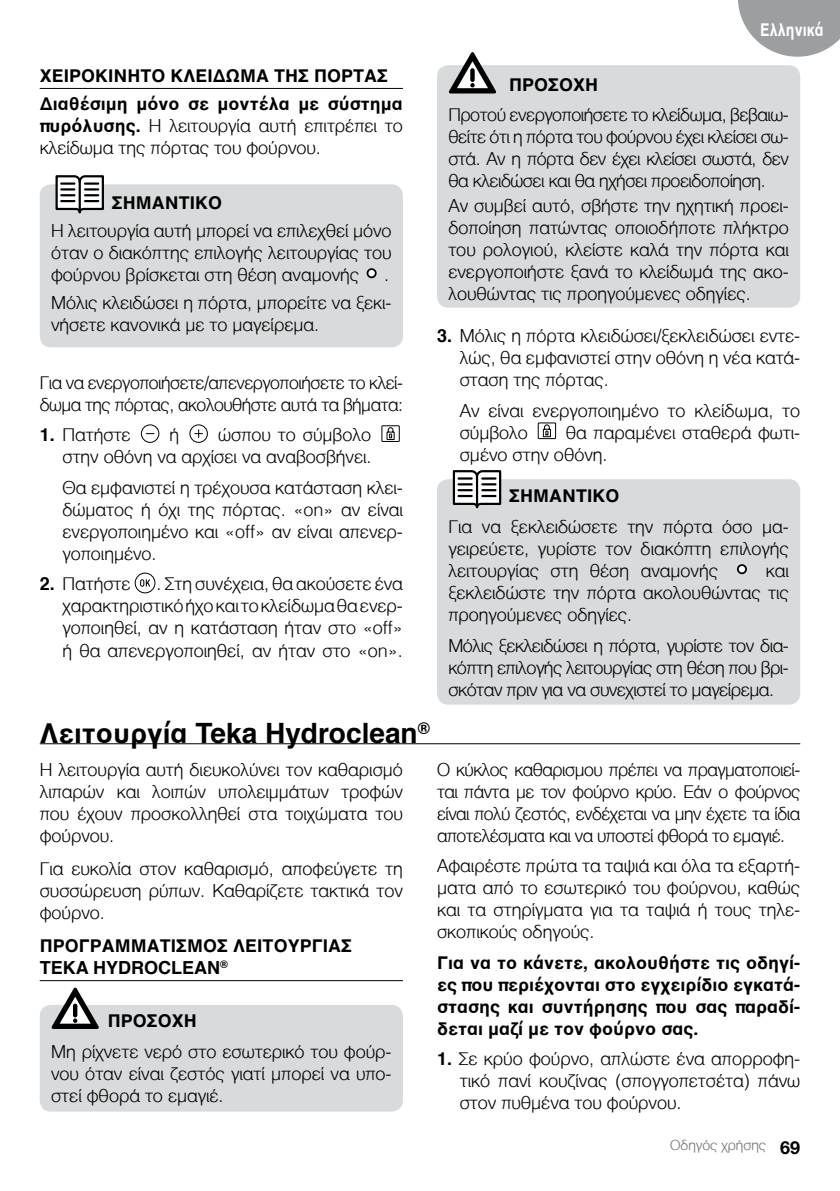
<style>
.page{position:relative;width:840px;height:1191px;background:#fff}
.page>*{position:absolute;margin:0;border:0;box-sizing:border-box;transform-origin:0 0}
.t1{font:700 28px "Helvetica";color:#000}
.t2{font:300 18px/22px "Helvetica";color:#000;text-align:justify}
.t3{font:700 18px/22px "Helvetica";color:#000}
.t4{font:300 18px/22px "Helvetica";letter-spacing:-.025em;color:#000}
.t5{font:700 18px "Helvetica";color:#fff;scale:.8 1}
.t6{font:300 14px "Helvetica";color:#707172}
.s1{font-weight:700}
.s2{font-family:"Helvetica Neue";font-weight:700;font-size:18px;color:#000}
</style>
<div class="page">
<svg style="left:738px;top:0;width:101px;height:57px"></svg>
<div style="left:437px;top:65px;width:362px;height:243px;background:#d9dadb;border-radius:11px"></div>
<svg style="left:449px;top:52px;width:47px;height:41px"></svg>
<div style="left:437px;top:479px;width:362px;height:225px;background:#d9dadb;border-radius:11px"></div>
<svg style="left:452px;top:470px;width:50px;height:39px"></svg>
<hr style="left:475px;top:476px;width:3px;height:31px;background:#000">
<div style="left:40px;top:184px;width:363px;height:163px;background:#d9dadb;border-radius:11px"></div>
<svg style="left:54px;top:175px;width:51px;height:39px"></svg>
<hr style="left:79px;top:182px;width:2px;height:30px;background:#000">
<div style="left:40px;top:1005px;width:363px;height:106px;background:#d9dadb;border-radius:11px"></div>
<svg style="left:51px;top:987px;width:48px;height:42px"></svg>
<hr style="left:40px;top:88px;width:363px;height:1px;background:#000">
<div style="left:366px;top:268px;width:10px;height:10px;background:#fff;border:2px solid #000;border-radius:50%"></div>
<div style="left:141px;top:424px;width:18px;height:19px;border:1px solid #000;border-radius:50%"></div>
<div style="left:189px;top:424px;width:19px;height:19px;border:1px solid #000;border-radius:50%"></div>
<svg style="left:195px;top:430px;width:7px;height:7px"></svg>
<div style="left:381px;top:425px;width:18px;height:17px;border:1px solid #000"></div>
<svg style="left:386px;top:427px;width:9px;height:13px"></svg>
<div style="left:135px;top:572px;width:20px;height:21px;border:1px solid #000;border-radius:50%"></div>
<svg style="left:140px;top:579px;width:10px;height:8px"></svg>
<div style="left:537px;top:422px;width:18px;height:17px;border:1px solid #000"></div>
<svg style="left:542px;top:424px;width:9px;height:13px"></svg>
<div style="left:736px;top:564px;width:10px;height:10px;background:#fff;border:2px solid #000;border-radius:50%"></div>
<hr style="left:40px;top:743px;width:759px;height:1px;background:#000">
<hr style="left:40px;top:980px;width:363px;height:1px;background:#000">
<p class="t3" style="left:40px;top:62px;width:364px;line-height:27.6px">ΧΕΙΡΟΚΙΝΗΤΟ ΚΛΕΙΔΩΜΑ ΤΗΣ ΠΟΡΤΑΣ<br>Διαθέσιμη μόνο σε μοντέλα με σύστημα</p>
<p class="t2" style="left:40px;top:113px;width:364px"><span class="s1">πυρόλυσης.</span> Η λειτουργία αυτή επιτρέπει το κλείδωμα της πόρτας του φούρνου.</p>
<p class="t3" style="left:112px;top:192px;width:112px">ΣΗΜΑΝΤΙΚΟ</p>
<p class="t2" style="left:51px;top:218px;width:342px">Η λειτουργία αυτή μπορεί να επιλεχθεί μόνο όταν ο διακόπτης επιλογής λειτουργίας του φούρνου βρίσκεται στη θέση αναμονής</p>
<p class="t2" style="left:51px;top:259px;width:342px;line-height:27.6px;text-align:right">.<br>Μόλις κλειδώσει η πόρτα, μπορείτε να ξεκι-</p>
<p class="t2" style="left:51px;top:312px;width:269px">νήσετε κανονικά με το μαγείρεμα.</p>
<p class="t4" style="left:40px;top:370px;width:364px">Για να ενεργοποιήσετε/απενεργοποιήσετε το κλεί&shy;δωμα της πόρτας, ακολουθήστε αυτά τα βήματα:</p>
<p class="t2" style="left:40px;top:423px;width:92px"><span class="s1">1.</span> Πατήστε</p>
<p class="t2" style="left:169px;top:423px;width:11px">ή</p>
<p class="t2" style="left:62px;top:423px;width:310px;text-align:right">ώσπου το σύμβολο<br>στην οθόνη να αρχίσει να αναβοσβήνει.</p>
<p class="t2" style="left:62px;top:475px;width:342px">Θα εμφανιστεί η τρέχουσα κατάσταση κλει&shy;δώματος ή όχι της πόρτας. «on» αν είναι ενεργοποιημένο και «off» αν είναι απενερ&shy;γοποιημένο.</p>
<p class="t2" style="left:40px;top:572px;width:92px"><span class="s1">2.</span> Πατήστε</p>
<p class="t2" style="left:62px;top:572px;width:342px;text-indent:94px">. Στη συνέχεια, θα ακούσετε ένα χαρακτηριστικό ήχο και το κλείδωμα θα ενερ&shy;γοποιηθεί, αν η κατάσταση ήταν στο «οff» ή θα απενεργοποιηθεί, αν ήταν στο «οn».</p>
<p class="t5" style="left:759px;top:15px;width:81px">Ελληνικά</p>
<p class="t3" style="left:509px;top:74px;width:90px">ΠΡΟΣΟΧΗ</p>
<p class="t2" style="left:448px;top:103px;width:342px">Προτού ενεργοποιήσετε το κλείδωμα, βεβαιω&shy;θείτε ότι η πόρτα του φούρνου έχει κλείσει σω&shy;στά. Αν η πόρτα δεν έχει κλείσει σωστά, δεν θα κλειδώσει και θα ηχήσει προειδοποίηση.</p>
<p class="t2" style="left:448px;top:193px;width:342px">Αν συμβεί αυτό, σβήστε την ηχητική προει&shy;δοποίηση πατώντας οποιοδήποτε πλήκτρο του ρολογιού, κλείστε καλά την πόρτα και ενεργοποιήστε ξανά το κλείδωμά της ακο&shy;λουθώντας τις προηγούμενες οδηγίες.</p>
<p class="t2" style="left:459px;top:323px;width:342px;text-indent:-23px"><span class="s1">3.</span> Μόλις η πόρτα κλειδώσει/ξεκλειδώσει εντε&shy;λώς, θα εμφανιστεί στην οθόνη η νέα κατά&shy;σταση της πόρτας.</p>
<p class="t2" style="left:459px;top:398px;width:342px">Αν είναι ενεργοποιημένο το κλείδωμα, το σύμβολο</p>
<p class="t2" style="left:459px;top:420px;width:342px;text-indent:106px">θα παραμένει σταθερά φωτι&shy;σμένο στην οθόνη.</p>
<p class="t3" style="left:509px;top:485px;width:112px">ΣΗΜΑΝΤΙΚΟ</p>
<p class="t2" style="left:448px;top:514px;width:342px">Για να ξεκλειδώσετε την πόρτα όσο μα&shy;γειρεύετε, γυρίστε τον διακόπτη επιλογής λειτουργίας στη θέση αναμονής</p>
<p class="t2" style="left:448px;top:558px;width:342px;text-indent:317px">και ξεκλειδώστε την πόρτα ακολουθώντας τις προηγούμενες οδηγίες.</p>
<p class="t2" style="left:448px;top:633px;width:342px">Μόλις ξεκλειδώσει η πόρτα, γυρίστε τον δια&shy;κόπτη επιλογής λειτουργίας στη θέση που βρι&shy;σκόταν πριν για να συνεχιστεί το μαγείρεμα.</p>
<h1 class="t1" style="left:40px;top:711px;width:391px">Λειτουργία Teka Hydroclean<sup>®</sup></h1>
<p class="t2" style="left:40px;top:757px;width:364px">Η λειτουργία αυτή διευκολύνει τον καθαρισμό λιπαρών και λοιπών υπολειμμάτων τροφών που έχουν προσκολληθεί στα τοιχώματα του φούρνου.</p>
<p class="t2" style="left:40px;top:856px;width:364px">Για ευκολία στον καθαρισμό, αποφεύγετε τη συσσώρευση ρύπων. Καθαρίζετε τακτικά τον φούρνο.</p>
<p class="t3" style="left:40px;top:935px;width:314px">ΠΡΟΓΡΑΜΜΑΤΙΣΜΟΣ ΛΕΙΤΟΥΡΓΙΑΣ<br>TEKA HYDROCLEAN<sup>®</sup></p>
<p class="t3" style="left:108px;top:1010px;width:91px">ΠΡΟΣΟΧΗ</p>
<p class="t2" style="left:51px;top:1038px;width:342px">Μη ρίχνετε νερό στο εσωτερικό του φούρ&shy;νου όταν είναι ζεστός γιατί μπορεί να υπο&shy;στεί φθορά το εμαγιέ.</p>
<p class="t2" style="left:437px;top:757px;width:364px">Ο κύκλος καθαρισμου πρέπει να πραγματοποιεί&shy;ται πάντα με τον φούρνο κρύο. Εάν ο φούρνος είναι πολύ ζεστός, ενδέχεται να μην έχετε τα ίδια αποτελέσματα και να υποστεί φθορά το εμαγιέ.</p>
<p class="t2" style="left:437px;top:853px;width:364px">Αφαιρέστε πρώτα τα ταψιά και όλα τα εξαρτή&shy;ματα από το εσωτερικό του φούρνου, καθώς και τα στηρίγματα για τα ταψιά ή τους τηλε&shy;σκοπικούς οδηγούς.</p>
<p class="t3" style="left:437px;top:951px;width:364px;text-align:justify">Για να το κάνετε, ακολουθήστε τις οδηγί&shy;ες που περιέχονται στο εγχειρίδιο εγκατά&shy;στασης και συντήρησης που σας παραδί&shy;δεται μαζί με τον φούρνο σας.</p>
<p class="t2" style="left:459px;top:1046px;width:342px;text-indent:-23px"><span class="s1">1.</span> Σε κρύο φούρνο, απλώστε ένα απορροφη&shy;τικό πανί κουζίνας (σπογγοπετσέτα) πάνω στον πυθμένα του φούρνου.</p>
<p class="t6" style="left:669px;top:1133px;width:131px">Οδηγός χρήσης <span class="s2">69</span></p>
</div>
